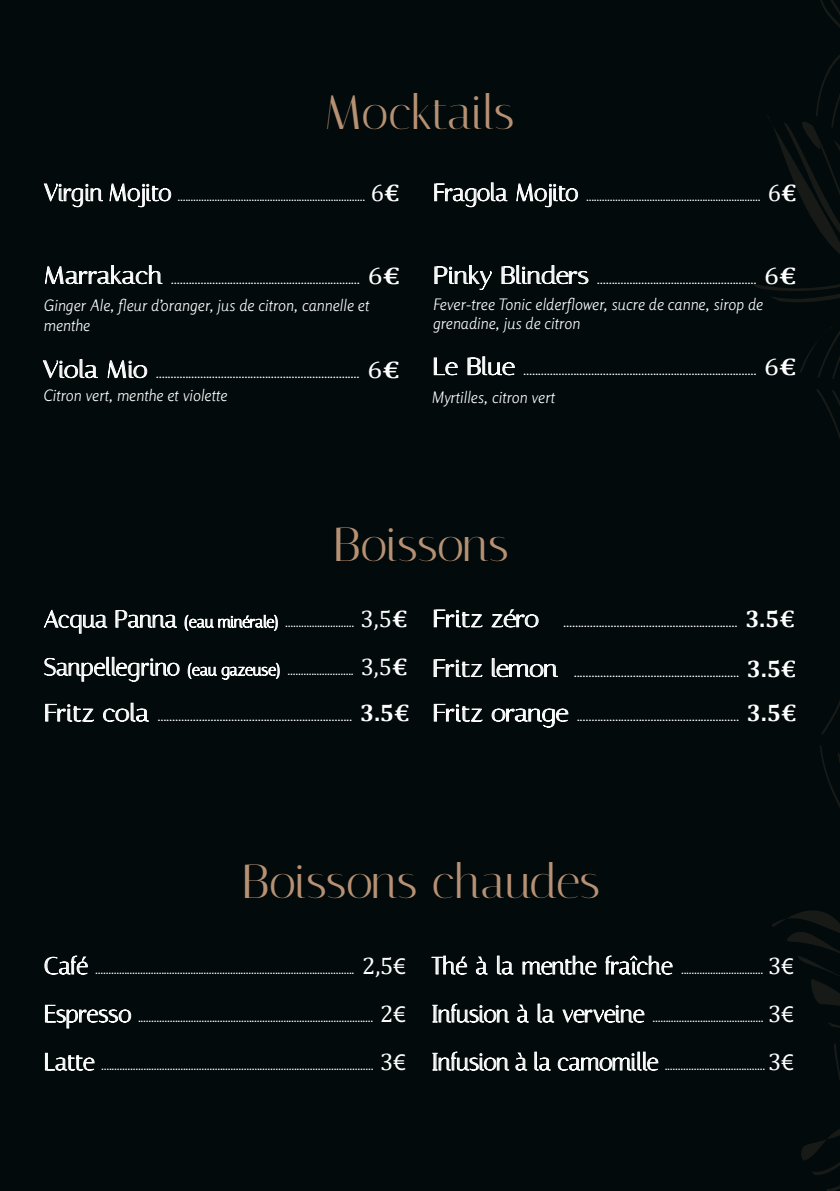
<style>
.page{position:relative;width:840px;height:1191px;background:#fff}
.page>*{position:absolute;margin:0;border:0;box-sizing:border-box;transform-origin:0 0}
.t1{font:48px "Italiana";letter-spacing:-.01em;color:#b79174}
.t2{font:24px/48px "Italiana";letter-spacing:-.02em;color:#fff;text-align:justify}
.t3{font:24px/44.6px "Italiana";letter-spacing:-.02em;color:#fff;scale:1.12 1}
.t4{font:24px/48px "Italiana";color:#fff}
.t5{font:24px "Italiana";color:#fff;scale:1.12 1}
.t6{font:italic 300 16px/19.2px "Rosario";color:#fff}
.s1{font-family:"Cambria"}
.s2{font-family:"Cambria";font-weight:700}
.s3{font-size:16px}
.s4{font-family:"Myriad Pro"}
</style>
<div class="page">
<div style="left:0;top:0;width:839px;height:1191px;background:#020a0b"></div>
<svg style="left:43px;top:183px;width:60px;height:25px"></svg>
<svg style="left:109px;top:183px;width:63px;height:25px"></svg>
<svg style="left:434px;top:265px;width:58px;height:25px"></svg>
<svg style="left:501px;top:265px;width:87px;height:20px"></svg>
<svg style="left:45px;top:265px;width:118px;height:20px"></svg>
<svg style="left:434px;top:182px;width:73px;height:26px"></svg>
<svg style="left:516px;top:183px;width:62px;height:25px"></svg>
<svg style="left:43px;top:609px;width:65px;height:25px"></svg>
<svg style="left:115px;top:610px;width:62px;height:18px"></svg>
<svg style="left:184px;top:614px;width:94px;height:17px"></svg>
<svg style="left:44px;top:656px;width:136px;height:26px"></svg>
<svg style="left:187px;top:662px;width:93px;height:18px"></svg>
<svg style="left:44px;top:955px;width:44px;height:20px"></svg>
<svg style="left:44px;top:1004px;width:88px;height:25px"></svg>
<svg style="left:44px;top:1052px;width:51px;height:19px"></svg>
<svg style="left:431px;top:955px;width:36px;height:20px"></svg>
<svg style="left:476px;top:956px;width:12px;height:19px"></svg>
<svg style="left:497px;top:955px;width:16px;height:20px"></svg>
<svg style="left:522px;top:955px;width:74px;height:20px"></svg>
<svg style="left:605px;top:955px;width:67px;height:20px"></svg>
<svg style="left:432px;top:1003px;width:77px;height:20px"></svg>
<svg style="left:517px;top:1004px;width:12px;height:19px"></svg>
<svg style="left:537px;top:1003px;width:17px;height:20px"></svg>
<svg style="left:562px;top:1005px;width:82px;height:18px"></svg>
<svg style="left:432px;top:1051px;width:95px;height:20px"></svg>
<svg style="left:534px;top:1051px;width:17px;height:20px"></svg>
<svg style="left:557px;top:1051px;width:101px;height:20px"></svg>
<svg style="left:821px;top:703px;width:18px;height:32px"></svg>
<svg style="left:820px;top:745px;width:19px;height:61px"></svg>
<svg style="left:817px;top:389px;width:22px;height:47px"></svg>
<svg style="left:800px;top:333px;width:39px;height:46px"></svg>
<svg style="left:753px;top:0;width:86px;height:302px"></svg>
<svg style="left:772px;top:910px;width:67px;height:281px"></svg>
<svg style="left:433px;top:357px;width:25px;height:19px"></svg>
<svg style="left:467px;top:356px;width:48px;height:20px"></svg>
<svg style="left:42px;top:359px;width:56px;height:20px"></svg>
<svg style="left:107px;top:360px;width:41px;height:19px"></svg>
<svg style="left:45px;top:703px;width:49px;height:19px"></svg>
<svg style="left:103px;top:702px;width:46px;height:20px"></svg>
<svg style="left:433px;top:659px;width:50px;height:19px"></svg>
<svg style="left:491px;top:658px;width:67px;height:20px"></svg>
<svg style="left:433px;top:703px;width:50px;height:19px"></svg>
<svg style="left:491px;top:708px;width:77px;height:20px"></svg>
<svg style="left:433px;top:609px;width:50px;height:19px"></svg>
<svg style="left:491px;top:609px;width:48px;height:19px"></svg>
<h1 class="t1" style="left:324px;top:84px;width:191px">Mocktails</h1>
<p class="t2" style="left:44px;top:169px;width:357px">Virgin Mojito ....................................................................... <span class="s1">6</span><span class="s2">€</span></p>
<p class="t2" style="left:433px;top:169px;width:365px">Fragola Mojito .................................................................. <span class="s1">6</span><span class="s2">€</span></p>
<p class="t3" style="left:44px;top:253px;width:319px">Marrakach ................................................................ <span class="s1">6</span><span class="s2">€</span></p>
<p class="t3" style="left:433px;top:253px;width:326px">Pinky Blinders ...................................................... <span class="s1">6</span><span class="s2">€</span></p>
<p class="t6" style="left:44px;top:295px;width:327px">Ginger Ale, fleur d’oranger, jus de citron, cannelle et menthe</p>
<p class="t6" style="left:433px;top:294px;width:331px">Fever-tree Tonic elderflower, sucre de canne, sirop de grenadine, jus de citron</p>
<p class="t3" style="left:43px;top:347px;width:320px">Viola Mio ..................................................................... <span class="s1">6</span><span class="s2">€</span></p>
<p class="t3" style="left:432px;top:344px;width:326px">Le Blue ............................................................................... <span class="s1">6</span><span class="s2">€</span></p>
<p class="t6" style="left:43px;top:385px;width:185px">Citron vert, menthe et violette</p>
<p class="t6" style="left:431px;top:386px;width:125px">Myrtilles, citron vert</p>
<h1 class="t1" style="left:333px;top:517px;width:177px">Boissons</h1>
<p class="t4" style="left:44px;top:595px;width:365px">Acqua Panna <span class="s3">(eau minérale)</span> .......................... <span class="s1">3,5</span><span class="s2">€<br></span>Sanpellegrino <span class="s3">(eau gazeuse)</span> ......................... <span class="s1">3,5</span><span class="s2">€</span></p>
<p class="t5" style="left:44px;top:699px;width:328px">Fritz cola .................................................................. <span class="s2">3.5€</span></p>
<p class="t3" style="left:432px;top:596px;width:325px">Fritz zéro ........................................................... <span class="s2">3.5€</span></p>
<p class="t3" style="left:432px;top:646px;width:326px">Fritz lemon ........................................................ <span class="s2">3.5€<br></span>Fritz orange ....................................................... <span class="s2">3.5€</span></p>
<h1 class="t1" style="left:242px;top:853px;width:360px">Boissons chaudes</h1>
<p class="t2" style="left:44px;top:942px;width:363px">Café .................................................................................................. <span class="s1">2,5</span><span class="s4">€ </span>Espresso ......................................................................................... <span class="s1">2</span><span class="s4">€ </span>Latte ....................................................................................................... <span class="s1">3</span><span class="s4">€</span></p>
<p class="t2" style="left:431px;top:942px;width:364px">Thé à la menthe fraîche ............................... <span class="s1">3</span><span class="s4">€ </span>Infusion à la verveine .......................................... <span class="s1">3</span><span class="s4">€ </span>Infusion à la camomille ...................................... <span class="s1">3</span><span class="s4">€</span></p>
</div>
